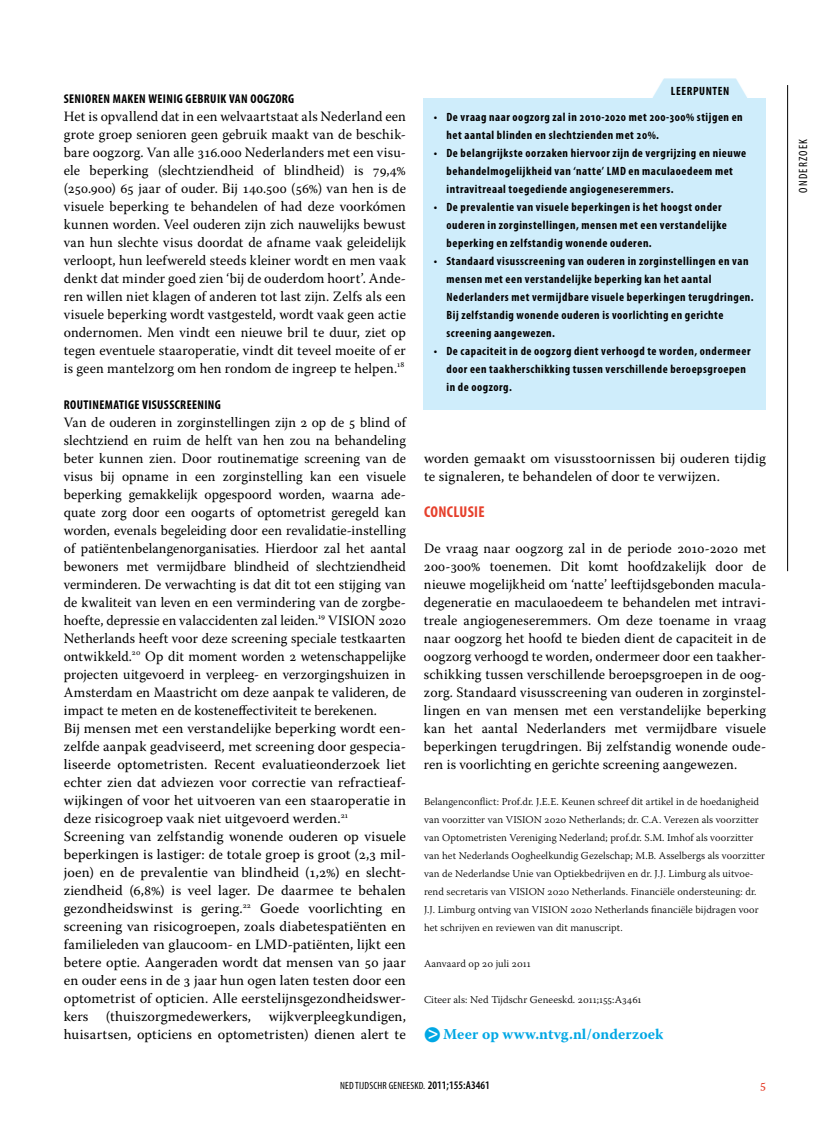
<style>
.page{position:relative;width:830px;height:1127px;background:#fff}
.page>*{position:absolute;margin:0;border:0;box-sizing:border-box;transform-origin:0 0}
.t1{font:700 condensed 15.75px "Myriad Pro";letter-spacing:.02em;color:#e6402c}
.t2{font:700 15px "Warnock Pro";letter-spacing:.005em;color:#00a7e4}
.t3{font:14.25px/18px "Warnock Pro";letter-spacing:.005em;color:#000;scale:.96 1}
.t4{font:14.25px/18px "Warnock Pro";letter-spacing:.005em;color:#000;text-align:justify}
.t5{font:13.5px "Warnock Pro";color:#e6402c}
.t6{font:700 condensed 12.75px "Myriad Pro";letter-spacing:.03em;color:#000}
.t7{font:700 condensed 12px/18px "Myriad Pro";letter-spacing:.045em;color:#000}
.t8{font:condensed 12px "Myriad Pro";letter-spacing:.1em;color:#000}
.t9{font:300 10.5px/18px "Warnock Pro";letter-spacing:.005em;color:#000}
.t10{font:condensed 10.5px "Myriad Pro";letter-spacing:.02em;color:#000}
.s1{color:#fff}
.s2{font-family:"Myriad Pro";font-stretch:condensed;font-size:18px;color:#fff}
.s3{font-weight:600;font-size:11.55px}
</style>
<div class="page">
<hr style="left:787px;top:85px;width:1px;height:486px;background:#000">
<div style="left:423px;top:98px;width:342px;height:311px;background:#cfedfb"></div>
<div style="left:652px;top:78px;width:94px;height:21px;background:#cfedfb"></div>
<svg style="left:735px;top:78px;width:12px;height:20px"></svg>
<p class="t6" style="left:64px;top:92px;width:232px">Senioren maken weinig gebruik van oogzorg</p>
<p class="t4" style="left:64px;top:107px;width:343px">Het is opvallend dat in een welvaartstaat als Nederland een grote groep senioren geen gebruik maakt van de beschik&shy;bare oogzorg. Van alle 316.000 Nederlanders met een visu&shy;ele beperking (slechtziendheid of blindheid) is 79,4% (250.900) 65 jaar of ouder. Bij 140.500 (56%) van hen is de visuele beperking te behandelen of had deze voorkómen kunnen worden. Veel ouderen zijn zich nauwelijks bewust van hun slechte visus doordat de afname vaak geleidelijk verloopt, hun leefwereld steeds kleiner wordt en men vaak denkt dat minder goed zien ‘bij de ouderdom hoort’. Ande&shy;ren willen niet klagen of anderen tot last zijn. Zelfs als een visuele beperking wordt vastgesteld, wordt vaak geen actie ondernomen. Men vindt een nieuwe bril te duur, ziet op tegen eventuele staaroperatie, vindt dit teveel moeite of er is geen mantelzorg om hen rondom de ingreep te helpen.<sup>18</sup></p>
<p class="t6" style="left:64px;top:398px;width:158px">Routinematige visusscreening</p>
<p class="t3" style="left:64px;top:413px;width:358px">Van de ouderen in zorginstellingen zijn 2 op de 5 blind of slechtziend en ruim de helft van hen zou na behandeling beter kunnen zien. Door routinematige screening van de visus bij opname in een zorginstelling kan een visuele beperking gemakkelijk opgespoord worden, waarna ade&shy;quate zorg door een oogarts of optometrist geregeld kan worden, evenals begeleiding door een revalidatie-instelling of patiëntenbelangenorganisaties. Hierdoor zal het aantal bewoners met vermijdbare blindheid of slechtziendheid verminderen. De verwachting is dat dit tot een stijging van de kwaliteit van leven en een vermindering van de zorgbe&shy;hoefte, depressie en valaccidenten zal leiden.<sup>19</sup> VISION 2020<br>Netherlands heeft voor deze screening speciale testkaarten ontwikkeld.<sup>20</sup> Op dit moment worden 2 wetenschappelijke projecten uitgevoerd in verpleeg- en verzorgingshuizen in Amsterdam en Maastricht om deze aanpak te valideren, de impact te meten en de kosteneffectiviteit te berekenen.<br>Bij mensen met een verstandelijke beperking wordt een&shy;zelfde aanpak geadviseerd, met screening door gespecia&shy;liseerde optometristen. Recent evaluatieonderzoek liet echter zien dat adviezen voor correctie van refractieaf&shy;wijkingen of voor het uitvoeren van een staaroperatie in deze risicogroep vaak niet uitgevoerd werden.<sup>21<br></sup>Screening van zelfstandig wonende ouderen op visuele beperkingen is lastiger: de totale groep is groot (2,3 mil&shy;joen) en de prevalentie van blindheid (1,2%) en slecht&shy;ziendheid (6,8%) is veel lager. De daarmee te behalen gezondheidswinst is gering.<sup>22</sup> Goede voorlichting en screening van risicogroepen, zoals diabetespatiënten en familieleden van glaucoom- en LMD-patiënten, lijkt een betere optie. Aangeraden wordt dat mensen van 50 jaar en ouder eens in de 3 jaar hun ogen laten testen door een optometrist of opticien. Alle eerstelijnsgezondheidswer&shy;kers (thuiszorgmedewerkers, wijkverpleegkundigen, huisartsen, opticiens en optometristen) dienen alert te</p>
<p class="t7" style="left:639px;top:82px;width:91px"><span class="s1">▼</span> Leerpunten</p>
<p class="t7" style="left:446px;top:108px;width:297px;text-indent:-13px">• De vraag naar oogzorg zal in 2010-2020 met 200-300% stijgen en het aantal blinden en slechtzienden met 20%.</p>
<p class="t7" style="left:446px;top:144px;width:301px;text-indent:-13px">• De belangrijkste oorzaken hiervoor zijn de vergrijzing en nieuwe behandelmogelijkheid van ‘natte’ LMD en maculaoedeem met intravitreaal toegediende angiogeneseremmers.</p>
<p class="t7" style="left:446px;top:198px;width:282px;text-indent:-13px">• De prevalentie van visuele beperkingen is het hoogst onder ouderen in zorginstellingen, mensen met een verstandelijke beperking en zelfstandig wonende ouderen.</p>
<p class="t7" style="left:446px;top:252px;width:308px;text-indent:-13px">• Standaard visusscreening van ouderen in zorginstellingen en van mensen met een verstandelijke beperking kan het aantal Nederlanders met vermijdbare visuele beperkingen terugdringen.<br>Bij zelfstandig wonende ouderen is voorlichting en gerichte screening aangewezen.</p>
<p class="t7" style="left:446px;top:342px;width:305px;text-indent:-13px">• De capaciteit in de oogzorg dient verhoogd te worden, ondermeer door een taakherschikking tussen verschillende beroepsgroepen in de oogzorg.</p>
<p class="t4" style="left:424px;top:449px;width:343px">worden gemaakt om visusstoornissen bij ouderen tijdig te signaleren, te behandelen of door te verwijzen.</p>
<p class="t1" style="left:424px;top:503px;width:62px">Conclusie</p>
<p class="t4" style="left:424px;top:539px;width:343px">De vraag naar oogzorg zal in de periode 2010-2020 met 200-300% toenemen. Dit komt hoofdzakelijk door de nieuwe mogelijkheid om ‘natte’ leeftijdsgebonden macula&shy;degeneratie en maculaoedeem te behandelen met intravi&shy;treale angiogeneseremmers. Om deze toename in vraag naar oogzorg het hoofd te bieden dient de capaciteit in de oogzorg verhoogd te worden, ondermeer door een taakher&shy;schikking tussen verschillende beroepsgroepen in de oog&shy;zorg. Standaard visusscreening van ouderen in zorginstel&shy;lingen en van mensen met een verstandelijke beperking kan het aantal Nederlanders met vermijdbare visuele beperkingen terugdringen. Bij zelfstandig wonende oude&shy;ren is voorlichting en gerichte screening aangewezen.</p>
<p class="t9" style="left:424px;top:792px;width:342px">Belangenconflict: Prof.dr. J.E.E. Keunen schreef dit artikel in de hoedanigheid van voorzitter van VISION 2020 Netherlands; dr. C.A. Verezen als voorzitter van Optometristen Vereniging Nederland; prof.dr. S.M. Imhof als voorzitter van het Nederlands Oogheelkundig Gezelschap; M.B. Asselbergs als voorzitter van de Nederlandse Unie van Optiekbedrijven en dr. J.J. Limburg als uitvoe&shy;rend secretaris van VISION 2020 Netherlands. Financiële ondersteuning: dr.<br>J.J. Limburg ontving van VISION 2020 Netherlands financiële bijdragen voor het schrijven en reviewen van dit manuscript.</p>
<p class="t9" style="left:424px;top:954px;width:108px">Aanvaard op 20 juli 2011</p>
<p class="t9" style="left:424px;top:990px;width:219px">Citeer als: Ned Tijdschr Geneeskd. 2011;155:A3461</p>
<p class="t2" style="left:424px;top:1025px;width:241px">●<span class="s2">&gt;</span> Meer op www.ntvg.nl/onderzoek</p>
<p class="t10" style="left:340px;top:1080px;width:151px">NED TIJDSCHR GENEESKD. <span class="s3">2011;155:A3461</span></p>
<p class="t5" style="left:759px;top:1076px;width:7px">5</p>
<p class="t8" style="left:796px;top:193px;width:55px;rotate:-90deg">ONDERZOEK</p>
</div>
